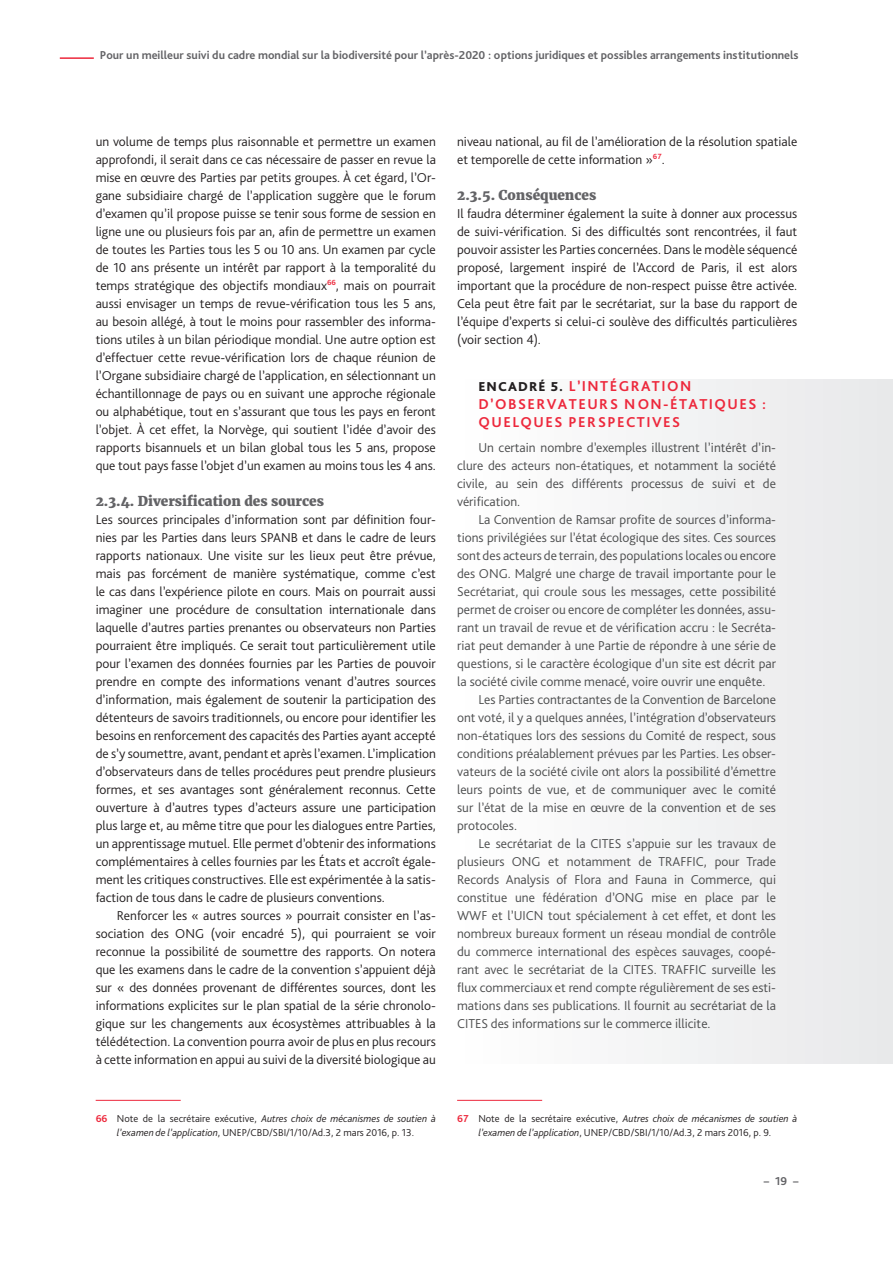
<style>
.page{position:relative;width:893px;height:1263px;background:#fff}
.page>*{position:absolute;margin:0;border:0;box-sizing:border-box;transform-origin:0 0}
.Encadré_titre{font:700 15px/18px "Bliss Pro";letter-spacing:.095em;color:#ed283c}
.texte_1er{font:300 13.5px/18px "Bliss Pro";color:#231f20;text-align:justify}
.Encadré_texte{font:300 13.5px/18px "Bliss Pro";color:#4b4c4d;text-align:justify}
.texteFR{font:300 13.5px/18px "Bliss Pro";color:#231f20;text-align:justify}
.T3{font:900 13.5px "Merriweather";color:#636366}
.t1{font:700 12px "Bliss Pro";color:#636366}
.notes{font:300 10.5px/13.5px "Bliss Pro";color:#231f20;text-align:center}
.s1{font-weight:700;color:#ed283c}
.s2{font-style:italic}
.s3{font-weight:800;font-size:13.5px;color:#231f20}
</style>
<div class="page">
<div style="left:457px;top:380px;width:436px;height:684px;background:#f3f4f4"></div>
<hr style="left:60px;top:57px;width:34px;height:2px;background:#ed283c">
<hr style="left:96px;top:1100px;width:85px;height:1px;background:#ed283c">
<hr style="left:457px;top:1100px;width:85px;height:1px;background:#ed283c">
<p class="t1" style="left:100px;top:47px;width:700px">Pour un meilleur suivi du cadre mondial sur la biodiversité pour l’après-2020 : options juridiques et possibles arrangements institutionnels</p>
<p class="texte_1er" style="left:96px;top:132px;width:342px">un volume de temps plus raisonnable et permettre un examen approfondi, il serait dans ce cas nécessaire de passer en revue la mise en œuvre des Parties par petits groupes. À cet égard, l’Or&shy;gane subsidiaire chargé de l’application suggère que le forum d’examen qu’il propose puisse se tenir sous forme de session en ligne une ou plusieurs fois par an, afin de permettre un examen de toutes les Parties tous les 5 ou 10 ans. Un examen par cycle de 10 ans présente un intérêt par rapport à la temporalité du temps stratégique des objectifs mondiaux<sup>66</sup>, mais on pourrait aussi envisager un temps de revue-vérification tous les 5 ans, au besoin allégé, à tout le moins pour rassembler des informa&shy;tions utiles à un bilan périodique mondial. Une autre option est d’effectuer cette revue-vérification lors de chaque réunion de l’Organe subsidiaire chargé de l’application, en sélectionnant un échantillonnage de pays ou en suivant une approche régionale ou alphabétique, tout en s’assurant que tous les pays en feront l’objet. À cet effet, la Norvège, qui soutient l’idée d’avoir des rapports bisannuels et un bilan global tous les 5 ans, propose que tout pays fasse l’objet d’un examen au moins tous les 4 ans.</p>
<p class="T3" style="left:96px;top:492px;width:230px">2.3.4. Diversification des sources</p>
<p class="texte_1er" style="left:96px;top:510px;width:342px">Les sources principales d’information sont par définition four&shy;nies par les Parties dans leurs SPANB et dans le cadre de leurs rapports nationaux. Une visite sur les lieux peut être prévue, mais pas forcément de manière systématique, comme c’est le cas dans l’expérience pilote en cours. Mais on pourrait aussi imaginer une procédure de consultation internationale dans laquelle d’autres parties prenantes ou observateurs non Parties pourraient être impliqués. Ce serait tout particulièrement utile pour l’examen des données fournies par les Parties de pouvoir prendre en compte des informations venant d’autres sources d’information, mais également de soutenir la participation des détenteurs de savoirs traditionnels, ou encore pour identifier les besoins en renforcement des capacités des Parties ayant accepté de s’y soumettre, avant, pendant et après l’examen. L’implication d’observateurs dans de telles procédures peut prendre plusieurs formes, et ses avantages sont généralement reconnus. Cette ouverture à d’autres types d’acteurs assure une participation plus large et, au même titre que pour les dialogues entre Parties, un apprentissage mutuel. Elle permet d’obtenir des informations complémentaires à celles fournies par les États et accroît égale&shy;ment les critiques constructives. Elle est expérimentée à la satis&shy;faction de tous dans le cadre de plusieurs conventions.</p>
<p class="texteFR" style="left:96px;top:906px;width:342px;text-indent:21px">Renforcer les « autres sources » pourrait consister en l’as&shy;sociation des ONG (voir encadré 5), qui pourraient se voir reconnue la possibilité de soumettre des rapports. On notera que les examens dans le cadre de la convention s’appuient déjà sur « des données provenant de différentes sources, dont les informations explicites sur le plan spatial de la série chronolo&shy;gique sur les changements aux écosystèmes attribuables à la télédétection. La convention pourra avoir de plus en plus recours à cette information en appui au suivi de la diversité biologique au</p>
<p class="notes" style="left:96px;top:1112px;width:342px"><span class="s1">66</span> Note de la secrétaire exécutive, <span class="s2">Autres choix de mécanismes de soutien à l’examen de l’application</span>, UNEP/CBD/SBI/1/10/Ad.3, 2 mars 2016, p. 13.</p>
<p class="texteFR" style="left:457px;top:132px;width:342px">niveau national, au fil de l’amélioration de la résolution spatiale et temporelle de cette information »<sup>67</sup>.</p>
<p class="T3" style="left:457px;top:186px;width:141px">2.3.5. Conséquences</p>
<p class="texte_1er" style="left:457px;top:204px;width:342px">Il faudra déterminer également la suite à donner aux processus de suivi-vérification. Si des difficultés sont rencontrées, il faut pouvoir assister les Parties concernées. Dans le modèle séquencé proposé, largement inspiré de l’Accord de Paris, il est alors important que la procédure de non-respect puisse être activée.<br>Cela peut être fait par le secrétariat, sur la base du rapport de l’équipe d’experts si celui-ci soulève des difficultés particulières (voir section 4).</p>
<p class="Encadré_titre" style="left:478px;top:377px;width:289px"><span class="s3">ENCADRÉ 5.</span> L’INTÉGRATION<br>D’OBSERVATEURS NON-ÉTATIQUES :<br>QUELQUES PERSPECTIVES</p>
<p class="Encadré_texte" style="left:457px;top:438px;width:320px;text-indent:21px">Un certain nombre d’exemples illustrent l’intérêt d’in&shy;clure des acteurs non-étatiques, et notamment la société civile, au sein des différents processus de suivi et de vérification.</p>
<p class="Encadré_texte" style="left:457px;top:510px;width:320px;text-indent:21px">La Convention de Ramsar profite de sources d’informa&shy;tions privilégiées sur l’état écologique des sites. Ces sources sont des acteurs de terrain, des populations locales ou encore des ONG. Malgré une charge de travail importante pour le Secrétariat, qui croule sous les messages, cette possibilité permet de croiser ou encore de compléter les données, assu&shy;rant un travail de revue et de vérification accru : le Secréta&shy;riat peut demander à une Partie de répondre à une série de questions, si le caractère écologique d’un site est décrit par la société civile comme menacé, voire ouvrir une enquête.</p>
<p class="Encadré_texte" style="left:457px;top:690px;width:320px;text-indent:21px">Les Parties contractantes de la Convention de Barcelone ont voté, il y a quelques années, l’intégration d’observateurs non-étatiques lors des sessions du Comité de respect, sous conditions préalablement prévues par les Parties. Les obser&shy;vateurs de la société civile ont alors la possibilité d’émettre leurs points de vue, et de communiquer avec le comité sur l’état de la mise en œuvre de la convention et de ses protocoles.</p>
<p class="Encadré_texte" style="left:457px;top:834px;width:320px;text-indent:21px">Le secrétariat de la CITES s’appuie sur les travaux de plusieurs ONG et notamment de TRAFFIC, pour Trade Records Analysis of Flora and Fauna in Commerce, qui constitue une fédération d’ONG mise en place par le WWF et l’UICN tout spécialement à cet effet, et dont les nombreux bureaux forment un réseau mondial de contrôle du commerce international des espèces sauvages, coopé&shy;rant avec le secrétariat de la CITES. TRAFFIC surveille les flux commerciaux et rend compte régulièrement de ses esti&shy;mations dans ses publications. Il fournit au secrétariat de la CITES des informations sur le commerce illicite.</p>
<p class="notes" style="left:457px;top:1112px;width:342px"><span class="s1">67</span> Note de la secrétaire exécutive, <span class="s2">Autres choix de mécanismes de soutien à l’examen de l’application</span>, UNEP/CBD/SBI/1/10/Ad.3, 2 mars 2016, p. 9.</p>
<p class="t1" style="left:764px;top:1174px;width:36px">–19–</p>
</div>
